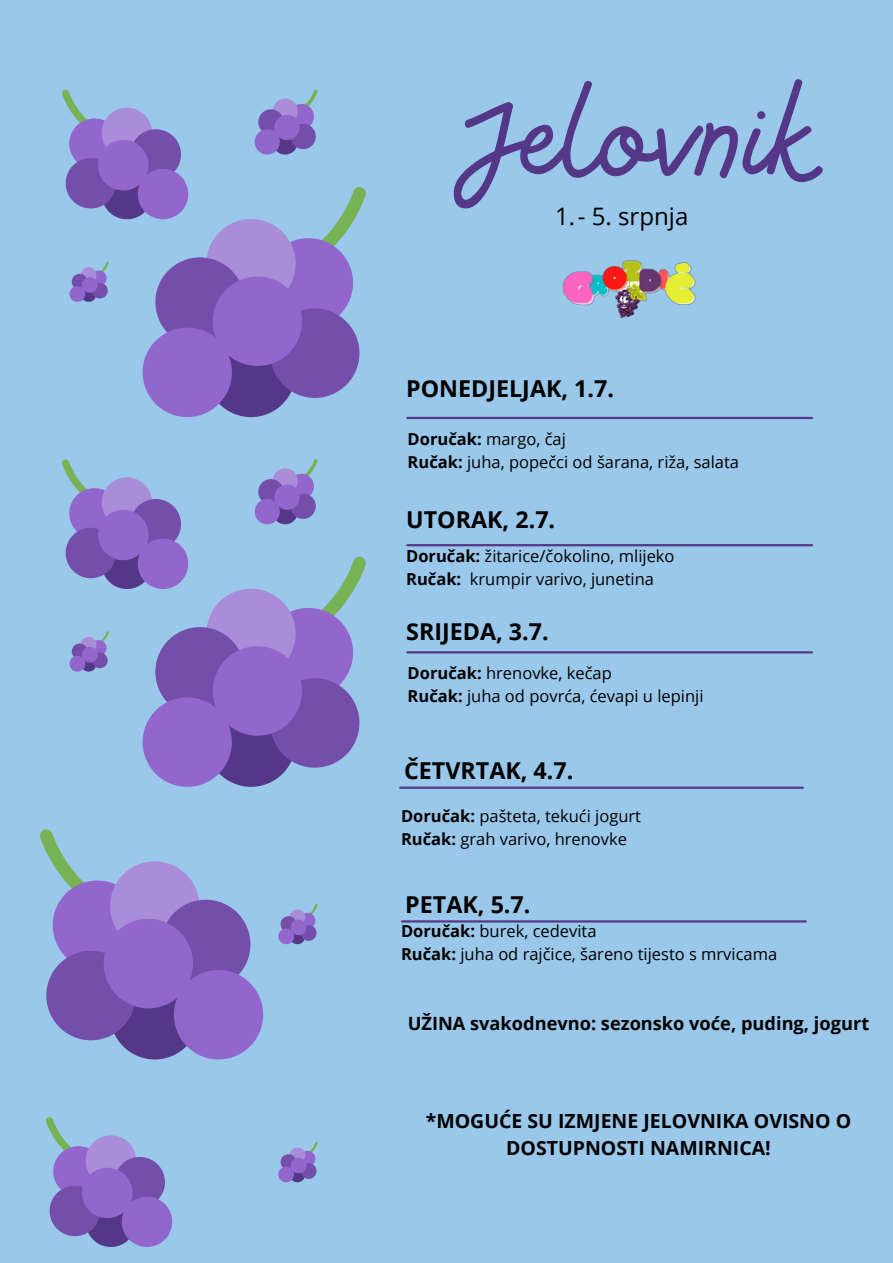
<style>
.page{position:relative;width:893px;height:1263px;background:#9ac8ea}
.page>*{position:absolute;margin:0;border:0;box-sizing:border-box;transform-origin:0 0}
.t1{font:153.9px "Bellaboo";color:#553788}
.t2{font:24.08px "Open Sans";color:#000}
.t3{font:700 23.25px "Open Sans";color:#000}
.t4{font:700 19.5px/27px "Open Sans";color:#000;text-align:center}
.t5{font:700 18.23px "Open Sans";color:#000}
.t6{font:16.5px "Open Sans";color:#000}
.s1{font-weight:700}
</style>
<div class="page">
<svg style="left:62px;top:89px;width:304px;height:328px"></svg>
<svg style="left:62px;top:459px;width:304px;height:328px"></svg>
<svg style="left:40px;top:829px;width:223px;height:230px"></svg>
<svg style="left:278px;top:1142px;width:40px;height:40px"></svg>
<svg style="left:278px;top:904px;width:40px;height:40px"></svg>
<hr style="left:402px;top:920px;width:404px;height:2px;background:#553788">
<hr style="left:400px;top:786px;width:402px;height:3px;background:#553788">
<hr style="left:407px;top:544px;width:405px;height:2px;background:#553788">
<hr style="left:407px;top:417px;width:405px;height:2px;background:#553788">
<hr style="left:407px;top:651px;width:405px;height:2px;background:#553788">
<img style="left:562px;top:260px;width:134px;height:59px">
<svg style="left:46px;top:1117px;width:126px;height:130px"></svg>
<p class="t1" style="left:460px;top:39px;width:356px">Jelovnik</p>
<p class="t2" style="left:555px;top:200px;width:135px">1.- 5. srpnja</p>
<p class="t3" style="left:406px;top:372px;width:209px">PONEDJELJAK, 1.7.</p>
<p class="t6" style="left:408px;top:427px;width:160px"><span class="s1">Doručak:</span> margo, čaj</p>
<p class="t6" style="left:408px;top:450px;width:333px"><span class="s1">Ručak:</span> juha, popečci od šarana, riža, salata</p>
<p class="t3" style="left:406px;top:503px;width:150px">UTORAK, 2.7.</p>
<p class="t6" style="left:406px;top:544px;width:270px"><span class="s1">Doručak:</span> žitarice/čokolino, mlijeko</p>
<h1 class="t6" style="left:406px;top:567px;width:249px"><span class="s1">Ručak:</span> krumpir varivo, junetina</h1>
<p class="t3" style="left:406px;top:615px;width:144px">SRIJEDA, 3.7.</p>
<h2 class="t6" style="left:408px;top:662px;width:206px"><span class="s1">Doručak:</span> hrenovke, kečap</h2>
<p class="t6" style="left:408px;top:685px;width:297px"><span class="s1">Ručak:</span> juha od povrća, ćevapi u lepinji</p>
<p class="t3" style="left:404px;top:754px;width:171px">ČETVRTAK, 4.7.</p>
<p class="t6" style="left:401px;top:804px;width:242px"><span class="s1">Doručak:</span> pašteta, tekući jogurt</p>
<h2 class="t6" style="left:401px;top:827px;width:228px"><span class="s1">Ručak:</span> grah varivo, hrenovke</h2>
<p class="t3" style="left:405px;top:888px;width:127px">PETAK, 5.7.</p>
<h2 class="t6" style="left:401px;top:919px;width:197px"><span class="s1">Doručak:</span> burek, cedevita</h2>
<p class="t6" style="left:401px;top:943px;width:378px"><span class="s1">Ručak:</span> juha od rajčice, šareno tijesto s mrvicama</p>
<p class="t5" style="left:408px;top:1011px;width:463px">UŽINA svakodnevno: sezonsko voće, puding, jogurt</p>
<p class="t4" style="left:426px;top:1107px;width:427px">*MOGUĆE SU IZMJENE JELOVNIKA OVISNO O<br>DOSTUPNOSTI NAMIRNICA!</p>
</div>
